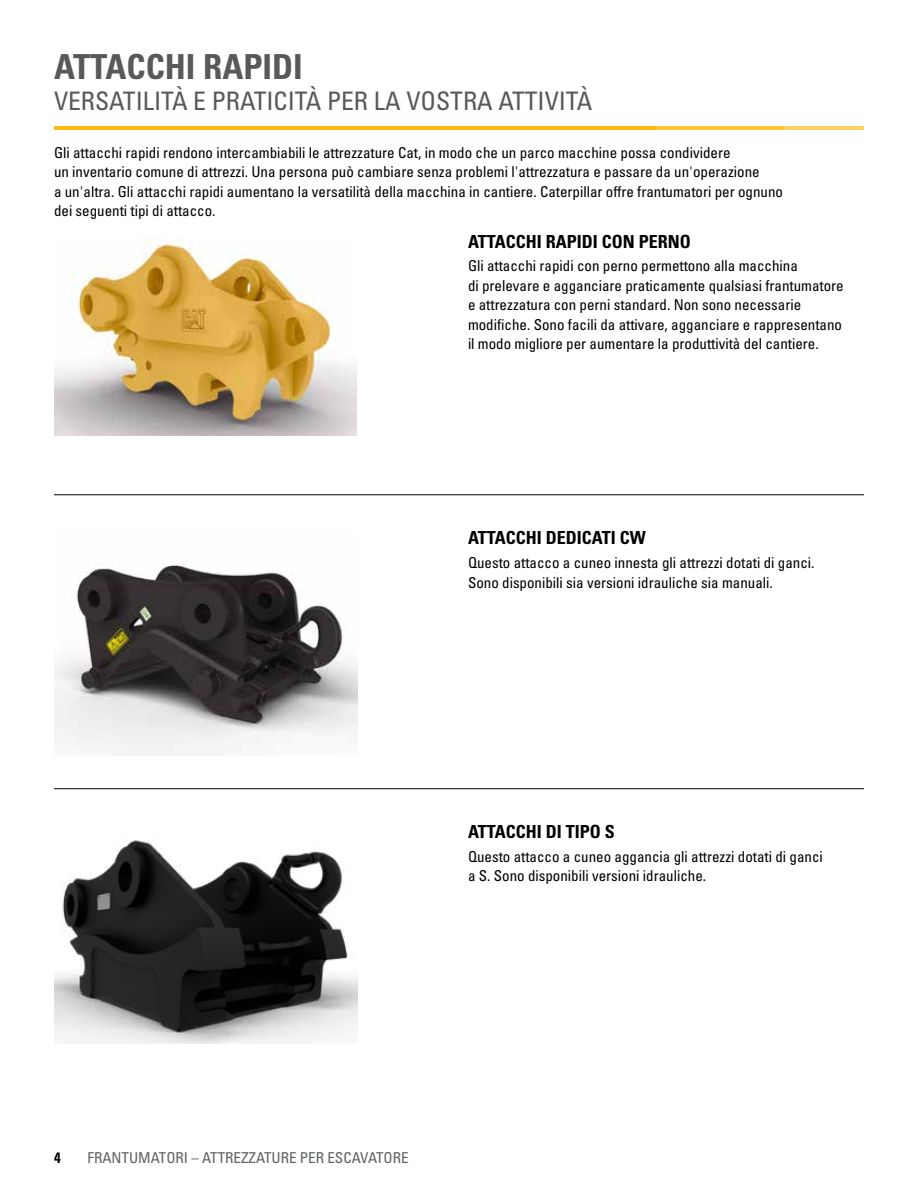
<style>
.page{position:relative;width:918px;height:1188px;background:#fff}
.page>*{position:absolute;margin:0;border:0;box-sizing:border-box;transform-origin:0 0}
.t1{font:34.5px "Univers LTCYR 67 Bold Cond";color:#58595b}
.t2{font:condensed 25.5px "Univers LTCYR 57";color:#58595b}
.t3{font:18px "Univers LTCYR 67 Bold Cond";color:#000}
.t4{font:condensed 15px/19.5px "Univers LTCYR 57";color:#000}
.t5{font:condensed 15px "Univers LTCYR 57";color:#5e6263}
.t6{font:15px "Univers LTCYR 67 Bold Cond";color:#000}
</style>
<div class="page">
<img style="left:54px;top:240px;width:303px;height:195px">
<img style="left:54px;top:563px;width:303px;height:190px">
<hr style="left:54px;top:127px;width:601px;height:3px;background:#fdba12">
<hr style="left:654px;top:127px;width:128px;height:3px;background:#fdba12">
<hr style="left:782px;top:127px;width:82px;height:3px;background:#fdba12">
<img style="left:54px;top:840px;width:303px;height:204px">
<hr style="left:54px;top:495px;width:810px;height:1px;background:#000">
<hr style="left:54px;top:788px;width:810px;height:1px;background:#000">
<h1 class="t1" style="left:54px;top:46px;width:250px">ATTACCHI RAPIDI</h1>
<h2 class="t2" style="left:54px;top:85px;width:540px">VERSATILITÀ E PRATICITÀ PER LA VOSTRA ATTIVITÀ</h2>
<p class="t4" style="left:54px;top:142px;width:731px">Gli attacchi rapidi rendono intercambiabili le attrezzature Cat, in modo che un parco macchine possa condividere<br>un inventario comune di attrezzi. Una persona può cambiare senza problemi l'attrezzatura e passare da un'operazione<br>a un'altra. Gli attacchi rapidi aumentano la versatilità della macchina in cantiere. Caterpillar offre frantumatori per ognuno dei seguenti tipi di attacco.</p>
<p class="t3" style="left:468px;top:231px;width:224px">ATTACCHI RAPIDI CON PERNO</p>
<p class="t4" style="left:468px;top:256px;width:377px">Gli attacchi rapidi con perno permettono alla macchina<br>di prelevare e agganciare praticamente qualsiasi frantumatore e attrezzatura con perni standard. Non sono necessarie modifiche. Sono facili da attivare, agganciare e rappresentano il modo migliore per aumentare la produttività del cantiere.</p>
<p class="t3" style="left:468px;top:526px;width:179px">ATTACCHI DEDICATI CW</p>
<p class="t4" style="left:468px;top:553px;width:348px">Questo attacco a cuneo innesta gli attrezzi dotati di ganci.<br>Sono disponibili sia versioni idrauliche sia manuali.</p>
<p class="t3" style="left:468px;top:820px;width:148px">ATTACCHI DI TIPO S</p>
<p class="t4" style="left:468px;top:846px;width:356px">Questo attacco a cuneo aggancia gli attrezzi dotati di ganci a S. Sono disponibili versioni idrauliche.</p>
<p class="t6" style="left:54px;top:1148px;width:8px">4</p>
<p class="t5" style="left:87px;top:1148px;width:323px">FRANTUMATORI – ATTREZZATURE PER ESCAVATORE</p>
</div>
